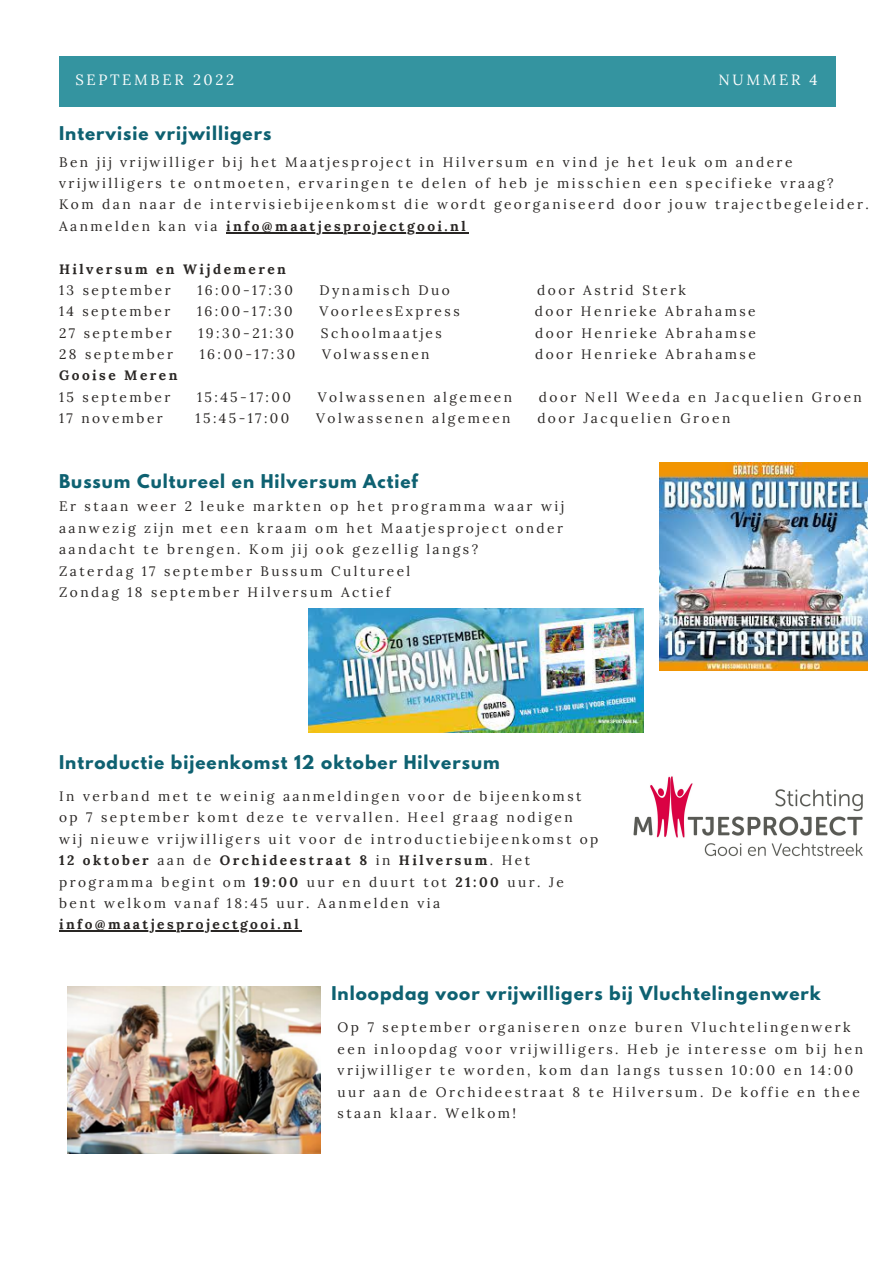
<style>
.page{position:relative;width:893px;height:1264px;background:#fff}
.page>*{position:absolute;margin:0;border:0;box-sizing:border-box;transform-origin:0 0}
.t1{font:700 16.8px "League Spartan";letter-spacing:.06em;color:#0e6171}
.t2{font:14.85px "Lora";letter-spacing:.18em;color:#fbfdfd}
.t3{font:13.65px/21.3px "Lora";letter-spacing:.18em;color:#292624}
.t4{font:700 13.65px "Lora";letter-spacing:.18em;color:#292624}
.s1{font-weight:700}
</style>
<div class="page">
<div style="left:59px;top:56px;width:776px;height:51px;background:#3494a0"></div>
<img style="left:659px;top:462px;width:208px;height:208px">
<img style="left:308px;top:608px;width:335px;height:125px">
<img style="left:633px;top:776px;width:230px;height:81px">
<img style="left:67px;top:986px;width:253px;height:167px">
<hr style="left:226px;top:232px;width:242px;height:1px;background:#292624">
<hr style="left:59px;top:930px;width:242px;height:1px;background:#292624">
<p class="t2" style="left:75px;top:70px;width:160px">SEPTEMBER 2022</p>
<p class="t2" style="left:718px;top:70px;width:101px">NUMMER 4</p>
<p class="t1" style="left:59px;top:125px;width:214px">Intervisie vrijwilligers</p>
<p class="t3" style="left:59px;top:151px;width:811px">Ben jij vrijwilliger bij het Maatjesproject in Hilversum en vind je het leuk om andere vrijwilligers te ontmoeten, ervaringen te delen of heb je misschien een specifieke vraag?<br>Kom dan naar de intervisiebijeenkomst die wordt georganiseerd door jouw trajectbegeleider.<br>Aanmelden kan via <span class="s1">info@maatjesprojectgooi.nl</span></p>
<p class="t4" style="left:59px;top:260px;width:228px">Hilversum en Wijdemeren</p>
<p class="t3" style="left:59px;top:279px;width:113px">13 september</p>
<p class="t3" style="left:197px;top:279px;width:97px">16:00-17:30</p>
<p class="t3" style="left:319px;top:279px;width:132px">Dynamisch Duo</p>
<p class="t3" style="left:537px;top:279px;width:150px">door Astrid Sterk</p>
<p class="t3" style="left:59px;top:300px;width:113px">14 september</p>
<p class="t3" style="left:197px;top:300px;width:97px">16:00-17:30</p>
<p class="t3" style="left:319px;top:300px;width:142px">VoorleesExpress</p>
<p class="t3" style="left:535px;top:300px;width:222px">door Henrieke Abrahamse</p>
<p class="t3" style="left:59px;top:322px;width:114px">27 september</p>
<p class="t3" style="left:198px;top:322px;width:97px">19:30-21:30</p>
<p class="t3" style="left:321px;top:322px;width:122px">Schoolmaatjes</p>
<p class="t3" style="left:535px;top:322px;width:222px">door Henrieke Abrahamse</p>
<p class="t3" style="left:59px;top:343px;width:115px">28 september</p>
<p class="t3" style="left:200px;top:343px;width:97px">16:00-17:30</p>
<p class="t3" style="left:322px;top:343px;width:109px">Volwassenen</p>
<p class="t3" style="left:535px;top:343px;width:222px">door Henrieke Abrahamse</p>
<p class="t4" style="left:59px;top:366px;width:120px">Gooise Meren</p>
<p class="t3" style="left:59px;top:386px;width:113px">15 september</p>
<p class="t3" style="left:197px;top:386px;width:95px">15:45-17:00</p>
<p class="t3" style="left:317px;top:386px;width:196px">Volwassenen algemeen</p>
<p class="t3" style="left:539px;top:386px;width:324px">door Nell Weeda en Jacquelien Groen</p>
<p class="t3" style="left:59px;top:407px;width:105px">17 november</p>
<p class="t3" style="left:196px;top:407px;width:95px">15:45-17:00</p>
<p class="t3" style="left:316px;top:407px;width:196px">Volwassenen algemeen</p>
<p class="t3" style="left:537px;top:407px;width:194px">door Jacquelien Groen</p>
<p class="t1" style="left:59px;top:472px;width:360px">Bussum Cultureel en Hilversum Actief</p>
<p class="t3" style="left:59px;top:496px;width:506px">Er staan weer 2 leuke markten op het programma waar wij aanwezig zijn met een kraam om het Maatjesproject onder aandacht te brengen. Kom jij ook gezellig langs?<br>Zaterdag 17 september Bussum Cultureel<br>Zondag 18 september Hilversum Actief</p>
<p class="t1" style="left:59px;top:754px;width:442px">Introductie bijeenkomst 12 oktober Hilversum</p>
<p class="t3" style="left:59px;top:785px;width:541px">In verband met te weinig aanmeldingen voor de bijeenkomst op 7 september komt deze te vervallen. Heel graag nodigen wij nieuwe vrijwilligers uit voor de introductiebijeenkomst op <span class="s1">12 oktober</span> aan de <span class="s1">Orchideestraat 8</span> in <span class="s1">Hilversum</span>. Het programma begint om <span class="s1">19:00</span> uur en duurt tot <span class="s1">21:00</span> uur. Je bent welkom vanaf 18:45 uur. Aanmelden via</p>
<p class="t4" style="left:59px;top:915px;width:241px">info@maatjesprojectgooi.nl</p>
<p class="t1" style="left:331px;top:985px;width:491px">Inloopdag voor vrijwilligers bij Vluchtelingenwerk</p>
<p class="t3" style="left:337px;top:1016px;width:527px">Op 7 september organiseren onze buren Vluchtelingenwerk een inloopdag voor vrijwilligers. Heb je interesse om bij hen vrijwilliger te worden, kom dan langs tussen 10:00 en 14:00 uur aan de Orchideestraat 8 te Hilversum. De koffie en thee staan klaar. Welkom!</p>
</div>
